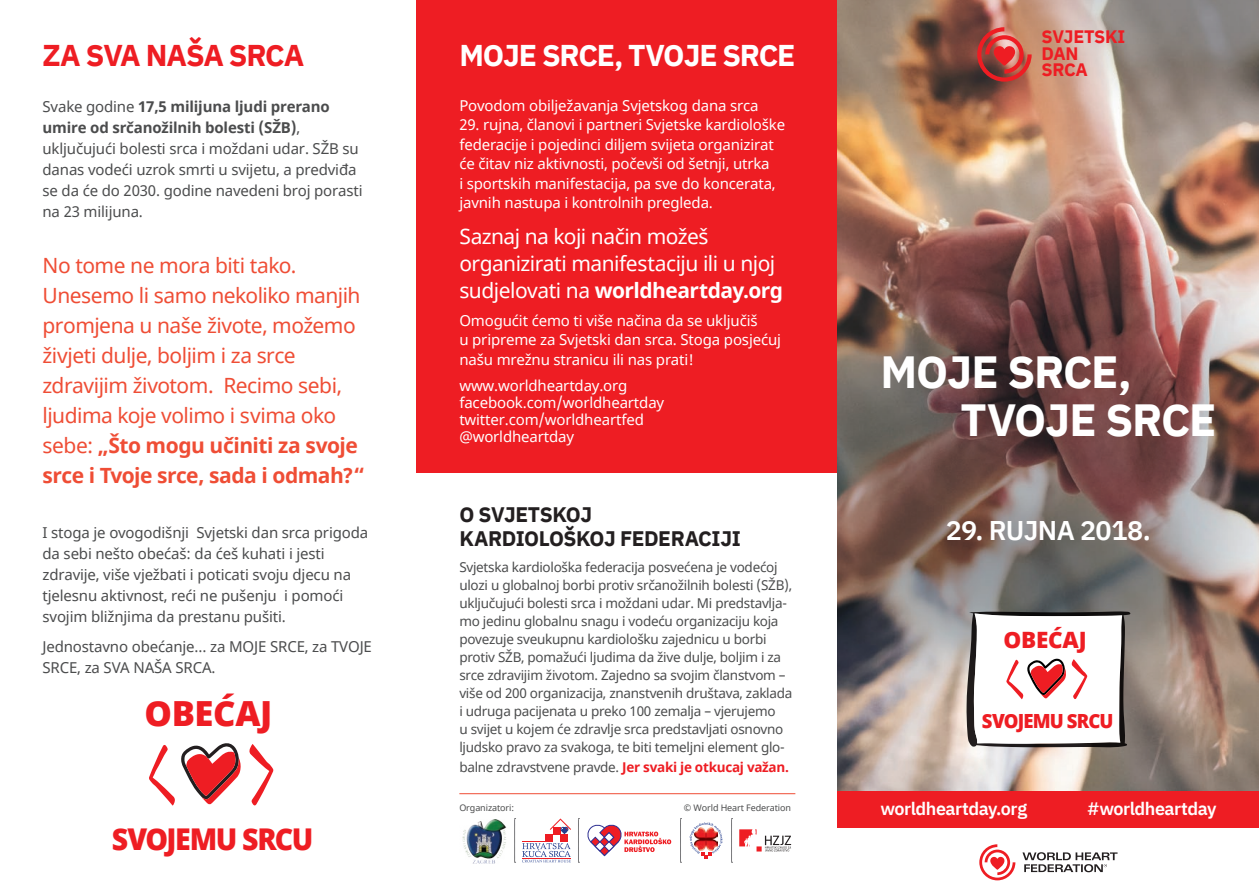
<style>
.page{position:relative;width:1259px;height:893px;background:#fff}
.page>*{position:absolute;margin:0;border:0;box-sizing:border-box;transform-origin:0 0}
.t1{font:700 45px/48px "IBM Plex Sans";letter-spacing:-.03em;color:#fff}
.t2{font:800 34.65px "Open Sans";letter-spacing:-.01em;color:#ee1d23}
.t3{font:700 30px "IBM Plex Sans";letter-spacing:-.04em;color:#fff}
.t4{font:700 30px "IBM Plex Sans";letter-spacing:-.035em;color:#ee1d23}
.t5{font:800 30px "Open Sans";letter-spacing:-.05em;color:#ee1d23;scale:.95 1}
.t6{font:600 27px "IBM Plex Sans";letter-spacing:-.025em;color:#fff}
.t7{font:800 22.5px "Open Sans";letter-spacing:-.01em;color:#ee1d23}
.t8{font:21px/30px "Noto Sans";letter-spacing:-.025em;color:#ef4d35}
.t9{font:21px/27px "Noto Sans";letter-spacing:-.025em;color:#fff}
.t10{font:700 21px/24px "IBM Plex Sans";letter-spacing:-.02em;color:#231f20}
.t11{font:800 19.5px "Open Sans";letter-spacing:-.045em;color:#ee1d23;scale:.95 1}
.t12{font:600 18px "IBM Plex Sans";letter-spacing:-.025em;color:#fff}
.t13{font:700 18px/16.5px "IBM Plex Sans";letter-spacing:-.02em;color:#ee1d23}
.t14{font:15px/21px "Noto Sans";letter-spacing:-.01em;color:#4b4c4d}
.t15{font:15px/19.5px "Noto Sans";letter-spacing:-.01em;color:#fff}
.t16{font:13.5px/18px "Noto Sans";letter-spacing:-.02em;color:#4b4c4d}
.t17{font:9px "Noto Sans";letter-spacing:-.01em;color:#4b4c4d}
.s1{font-weight:700}
.s2{font-weight:700;color:#ee1d23}
</style>
<div class="page">
<div style="left:417px;top:0;width:421px;height:473px;background:#ee1d23"></div>
<img style="left:838px;top:0;width:421px;height:792px">
<div style="left:838px;top:792px;width:421px;height:36px;background:#ee1d23"></div>
<svg style="left:979px;top:844px;width:36px;height:36px"></svg>
<svg style="left:1022px;top:852px;width:95px;height:20px"></svg>
<svg style="left:977px;top:27px;width:54px;height:55px;background:#bb4c44"></svg>
<svg style="left:514px;top:818px;width:1px;height:45px"></svg>
<svg style="left:578px;top:818px;width:1px;height:45px"></svg>
<svg style="left:680px;top:818px;width:1px;height:45px"></svg>
<svg style="left:731px;top:818px;width:1px;height:45px"></svg>
<img style="left:462px;top:819px;width:45px;height:45px">
<div style="left:553px;top:827px;width:7px;height:8px;background:#ee1d23"></div>
<div style="left:560px;top:835px;width:8px;height:7px;background:#ee1d23"></div>
<svg style="left:522px;top:841px;width:49px;height:21px"></svg>
<hr style="left:522px;top:858px;width:49px;height:1px;background:#ee1d23">
<div style="left:546px;top:835px;width:7px;height:7px;background:#ee1d23"></div>
<svg style="left:550px;top:818px;width:21px;height:16px"></svg>
<svg style="left:587px;top:824px;width:84px;height:32px"></svg>
<svg style="left:689px;top:822px;width:34px;height:37px"></svg>
<img style="left:694px;top:827px;width:23px;height:23px">
<svg style="left:739px;top:829px;width:52px;height:22px"></svg>
<hr style="left:459px;top:793px;width:336px;height:1px;background:#ef4d35">
<svg style="left:966px;top:611px;width:164px;height:136px"></svg>
<svg style="left:249px;top:744px;width:24px;height:62px"></svg>
<svg style="left:149px;top:745px;width:26px;height:61px"></svg>
<svg style="left:181px;top:743px;width:60px;height:61px"></svg>
<h3 class="t4" style="left:43px;top:31px;width:263px">ZA SVA NAŠA SRCA</h3>
<p class="t14" style="left:43px;top:97px;width:321px">Svake godine <span class="s1">17,5 milijuna ljudi prerano umire od srčanožilnih bolesti (SŽB)</span>, uključujući bolesti srca i moždani udar. SŽB su danas vodeći uzrok smrti u svijetu, a predviđa se da će do 2030. godine navedeni broj porasti na 23 milijuna.</p>
<p class="t8" style="left:43px;top:251px;width:324px">No tome ne mora biti tako.<br>Unesemo li samo nekoliko manjih promjena u naše živote, možemo živjeti dulje, boljim i za srce zdravijim životom. Recimo sebi, ljudima koje volimo i svima oko sebe: <span class="s1">„Što mogu učiniti za svoje srce i Tvoje srce, sada i odmah?“</span></p>
<p class="t14" style="left:43px;top:523px;width:327px">I stoga je ovogodišnji Svjetski dan srca prigoda da sebi nešto obećaš: da ćeš kuhati i jesti zdravije, više vježbati i poticati svoju djecu na tjelesnu aktivnost, reći ne pušenju i pomoći svojim bližnjima da prestanu pušiti.</p>
<p class="t14" style="left:43px;top:636px;width:331px">Jednostavno obećanje… za MOJE SRCE, za TVOJE<br>SRCE, za SVA NAŠA SRCA.</p>
<h2 class="t2" style="left:144px;top:687px;width:129px">OBEĆAJ</h2>
<h3 class="t5" style="left:112px;top:817px;width:214px">SVOJEMU SRCU</h3>
<h3 class="t3" style="left:459px;top:31px;width:337px">MOJE SRCE, TVOJE SRCE</h3>
<p class="t15" style="left:459px;top:96px;width:301px">Povodom obilježavanja Svjetskog dana srca</p>
<p class="t15" style="left:459px;top:116px;width:327px">29. rujna, članovi i partneri Svjetske kardiološke federacije i pojedinci diljem svijeta organizirat će čitav niz aktivnosti, počevši od šetnji, utrka<br>i sportskih manifestacija, pa sve do koncerata, javnih nastupa i kontrolnih pregleda.</p>
<h3 class="t9" style="left:459px;top:224px;width:325px">Saznaj na koji način možeš organizirati manifestaciju ili u njoj sudjelovati na <span class="s1">worldheartday.org</span></h3>
<p class="t15" style="left:459px;top:311px;width:323px">Omogućit ćemo ti više načina da se uključiš<br>u pripreme za Svjetski dan srca. Stoga posjećuj našu mrežnu stranicu ili nas prati!</p>
<p class="t15" style="left:459px;top:377px;width:206px;line-height:17.2px">www.worldheartday.org facebook.com/worldheartday twitter.com/worldheartfed @worldheartday</p>
<h3 class="t10" style="left:459px;top:501px;width:283px">O SVJETSKOJ<br>KARDIOLOŠKOJ FEDERACIJI</h3>
<p class="t16" style="left:459px;top:559px;width:334px">Svjetska kardiološka federacija posvećena je vodećoj ulozi u globalnoj borbi protiv srčanožilnih bolesti (SŽB), uključujući bolesti srca i moždani udar. Mi predstavlja&shy;mo jedinu globalnu snagu i vodeću organizaciju koja povezuje sveukupnu kardiološku zajednicu u borbi protiv SŽB, pomažući ljudima da žive dulje, boljim i za srce zdravijim životom. Zajedno sa svojim članstvom – više od 200 organizacija, znanstvenih društava, zaklada i udruga pacijenata u preko 100 zemalja – vjerujemo<br>u svijet u kojem će zdravlje srca predstavljati osnovno ljudsko pravo za svakoga, te biti temeljni element glo-</p>
<p class="t16" style="left:459px;top:758px;width:331px">balne zdravstvene pravde. <span class="s2">Jer svaki je otkucaj važan.</span></p>
<p class="t17" style="left:459px;top:802px;width:56px">Organizatori:</p>
<p class="t17" style="left:684px;top:802px;width:109px">© World Heart Federation</p>
<h3 class="t13" style="left:1041px;top:27px;width:85px">SVJETSKI<br>DAN<br>SRCA</h3>
<h1 class="t1" style="left:960px;top:344px;width:257px;text-indent:-80px">MOJE SRCE,<br>TVOJE SRCE</h1>
<h3 class="t6" style="left:946px;top:509px;width:207px">29. RUJNA 2018.</h3>
<h3 class="t7" style="left:1003px;top:622px;width:85px">OBEĆAJ</h3>
<h3 class="t11" style="left:982px;top:706px;width:140px">SVOJEMU SRCU</h3>
<h3 class="t12" style="left:880px;top:794px;width:148px">worldheartday.org</h3>
<h3 class="t12" style="left:1087px;top:794px;width:130px">#worldheartday</h3>
</div>
